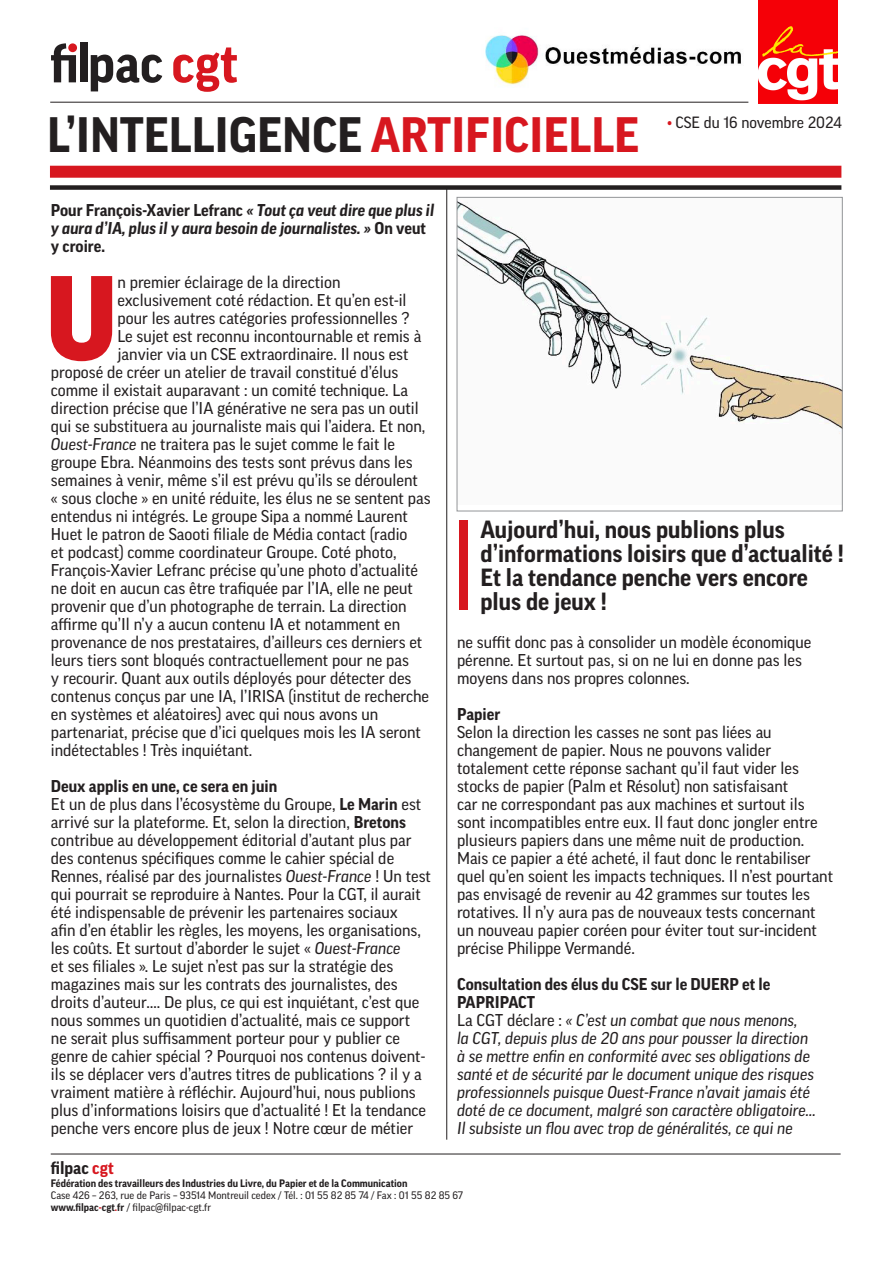
<style>
.page{position:relative;width:893px;height:1263px;background:#fff}
.page>*{position:absolute;margin:0;border:0;box-sizing:border-box;transform-origin:0 0}
.t1{font:900 115.8px "Good OT";color:#d7171f}
.t2{font:700 48px "Good OT";letter-spacing:-.005em;color:#231f20}
.t3{font:700 24px/24px "Good OT";color:#231f20}
.t4{font:700 17.25px "Good OT";color:#231f20}
.t5{font:16.5px/18px "Good OT";color:#231f20}
.t6{font:italic 16.5px/18px "Good OT";color:#231f20}
.t7{font:italic 700 16.5px/18px "Good OT";color:#231f20}
.t8{font:700 16.5px "Good OT";color:#231f20}
.t9{font:15.75px "Good OT";color:#231f20}
.t10{font:10.5px/12px "Good OT";color:#231f20}
.t11{font:700 10.5px "Good OT";color:#231f20}
.s1{color:#d7171f}
.s2{font-style:normal}
.s3{font-style:italic}
.s4{font-weight:700}
.s5{font-weight:700;font-style:normal}
.s6{font-weight:700;color:#d7171f}
</style>
<div class="page">
<div style="left:50px;top:166px;width:791px;height:12px;background:#d7171f"></div>
<hr style="left:50px;top:102px;width:698px;height:1px;background:#231f20">
<div style="left:50px;top:185px;width:791px;height:5px;background:#231f20"></div>
<hr style="left:446px;top:188px;width:1px;height:952px;background:#231f20">
<img style="left:759px;top:0;width:78px;height:104px">
<svg style="left:173px;top:47px;width:64px;height:45px"></svg>
<svg style="left:91px;top:55px;width:71px;height:36px"></svg>
<div style="left:80px;top:43px;width:7px;height:39px;background:#231f20"></div>
<svg style="left:51px;top:43px;width:25px;height:39px"></svg>
<hr style="left:51px;top:1154px;width:790px;height:1px;background:#231f20">
<div style="left:459px;top:521px;width:9px;height:89px;background:#d7171f"></div>
<img style="left:485px;top:34px;width:256px;height:51px">
<img style="left:459px;top:202px;width:382px;height:232px">
<div style="left:457px;top:197px;width:386px;height:314px;border:1px solid #939598"></div>
<h2 class="t2" style="left:47px;top:109px;width:594px">L’INTELLIGENCE <span class="s1">ARTIFICIELLE</span></h2>
<p class="t9" style="left:667px;top:113px;width:176px"><span class="s1">•</span> CSE du 16 novembre 2024</p>
<p class="t7" style="left:51px;top:201px;width:385px"><span class="s2">Pour François-Xavier Lefranc</span> « Tout ça veut dire que plus il y aura d’IA, plus il y aura besoin de journalistes. » <span class="s2">On veut y croire.</span></p>
<h1 class="t1" style="left:46px;top:255px;width:73px">U</h1>
<p class="t5" style="left:117px;top:273px;width:224px">n premier éclairage de la direction</p>
<p class="t5" style="left:117px;top:291px;width:291px">exclusivement coté rédaction. Et qu’en est-il</p>
<p class="t5" style="left:117px;top:309px;width:294px">pour les autres catégories professionnelles ?</p>
<p class="t5" style="left:117px;top:327px;width:305px">Le sujet est reconnu incontournable et remis à</p>
<p class="t5" style="left:117px;top:345px;width:293px">janvier via un CSE extraordinaire. Il nous est</p>
<p class="t5" style="left:51px;top:363px;width:349px">proposé de créer un atelier de travail constitué d’élus</p>
<p class="t5" style="left:51px;top:381px;width:359px">comme il existait auparavant : un comité technique. La</p>
<p class="t5" style="left:51px;top:399px;width:369px">direction précise que l’IA générative ne sera pas un outil</p>
<p class="t5" style="left:51px;top:417px;width:376px">qui se substituera au journaliste mais qui l’aidera. Et non,</p>
<p class="t5" style="left:51px;top:435px;width:346px"><span class="s3">Ouest-France</span> ne traitera pas le sujet comme le fait le</p>
<p class="t5" style="left:51px;top:453px;width:363px">groupe Ebra. Néanmoins des tests sont prévus dans les</p>
<p class="t5" style="left:51px;top:471px;width:369px">semaines à venir, même s’il est prévu qu’ils se déroulent</p>
<p class="t5" style="left:51px;top:489px;width:381px">« sous cloche » en unité réduite, les élus ne se sentent pas</p>
<p class="t5" style="left:51px;top:507px;width:358px">entendus ni intégrés. Le groupe Sipa a nommé Laurent</p>
<p class="t5" style="left:51px;top:525px;width:358px">Huet le patron de Saooti filiale de Média contact (radio</p>
<p class="t5" style="left:51px;top:543px;width:347px">et podcast) comme coordinateur Groupe. Coté photo,</p>
<p class="t5" style="left:51px;top:561px;width:369px">François-Xavier Lefranc précise qu’une photo d’actualité</p>
<p class="t5" style="left:51px;top:579px;width:364px">ne doit en aucun cas être trafiquée par l’IA, elle ne peut</p>
<p class="t5" style="left:51px;top:597px;width:357px">provenir que d’un photographe de terrain. La direction</p>
<p class="t5" style="left:51px;top:615px;width:351px">affirme qu’Il n’y a aucun contenu IA et notamment en</p>
<p class="t5" style="left:51px;top:633px;width:373px">provenance de nos prestataires, d’ailleurs ces derniers et</p>
<p class="t5" style="left:51px;top:651px;width:359px">leurs tiers sont bloqués contractuellement pour ne pas</p>
<p class="t5" style="left:51px;top:669px;width:362px">y recourir. Quant aux outils déployés pour détecter des</p>
<p class="t5" style="left:51px;top:687px;width:380px">contenus conçus par une IA, l’IRISA (institut de recherche</p>
<p class="t5" style="left:51px;top:705px;width:329px">en systèmes et aléatoires) avec qui nous avons un</p>
<p class="t5" style="left:51px;top:723px;width:372px">partenariat, précise que d’ici quelques mois les IA seront</p>
<p class="t5" style="left:51px;top:741px;width:203px">indétectables ! Très inquiétant.</p>
<p class="t5" style="left:51px;top:777px;width:382px"><span class="s4">Deux applis en une, ce sera en juin<br></span>Et un de plus dans l’écosystème du Groupe, <span class="s4">Le Marin</span> est arrivé sur la plateforme. Et, selon la direction, <span class="s4">Bretons </span>contribue au développement éditorial d’autant plus par des contenus spécifiques comme le cahier spécial de Rennes, réalisé par des journalistes <span class="s3">Ouest-France</span> ! Un test qui pourrait se reproduire à Nantes. Pour la CGT, il aurait été indispensable de prévenir les partenaires sociaux<br>afin d’en établir les règles, les moyens, les organisations, les coûts. Et surtout d’aborder le sujet « <span class="s3">Ouest-France<br></span>et ses filiales ». Le sujet n’est pas sur la stratégie des magazines mais sur les contrats des journalistes, des droits d’auteur…. De plus, ce qui est inquiétant, c’est que nous sommes un quotidien d’actualité, mais ce support<br>ne serait plus suffisamment porteur pour y publier ce genre de cahier spécial ? Pourquoi nos contenus doivent&shy;ils se déplacer vers d’autres titres de publications ? il y a vraiment matière à réfléchir. Aujourd’hui, nous publions plus d’informations loisirs que d’actualité ! Et la tendance penche vers encore plus de jeux ! Notre cœur de métier</p>
<h3 class="t3" style="left:480px;top:518px;width:365px">Aujourd’hui, nous publions plus d’informations loisirs que d’actualité !<br>Et la tendance penche vers encore plus de jeux !</h3>
<p class="t5" style="left:457px;top:633px;width:356px">ne suffit donc pas à consolider un modèle économique pérenne. Et surtout pas, si on ne lui en donne pas les moyens dans nos propres colonnes.</p>
<p class="t8" style="left:457px;top:705px;width:45px">Papier</p>
<p class="t5" style="left:457px;top:723px;width:378px">Selon la direction les casses ne sont pas liées au changement de papier. Nous ne pouvons valider totalement cette réponse sachant qu’il faut vider les stocks de papier (Palm et Résolut) non satisfaisant<br>car ne correspondant pas aux machines et surtout ils sont incompatibles entre eux. Il faut donc jongler entre plusieurs papiers dans une même nuit de production.<br>Mais ce papier a été acheté, il faut donc le rentabiliser quel qu’en soient les impacts techniques. Il n’est pourtant pas envisagé de revenir au 42 grammes sur toutes les rotatives. Il n’y aura pas de nouveaux tests concernant un nouveau papier coréen pour éviter tout sur-incident précise Philippe Vermandé.</p>
<p class="t6" style="left:457px;top:975px;width:360px"><span class="s5">Consultation des élus du CSE sur le DUERP et le PAPRIPACT<br></span><span class="s2">La CGT déclare :</span> « C’est un combat que nous menons,<br>la CGT, depuis plus de 20 ans pour pousser la direction à se mettre enfin en conformité avec ses obligations de santé et de sécurité par le document unique des risques professionnels puisque Ouest-France n’avait jamais été doté de ce document, malgré son caractère obligatoire… Il subsiste un flou avec trop de généralités, ce qui ne</p>
<p class="t4" style="left:51px;top:1158px;width:65px">filpac <span class="s1">cgt</span></p>
<p class="t11" style="left:51px;top:1178px;width:358px">Fédération des travailleurs des Industries du Livre, du Papier et de la Communication</p>
<p class="t10" style="left:51px;top:1190px;width:414px">Case 426 – 263, rue de Paris – 93514 Montreuil cedex / Tél. : 01 55 82 85 74 / Fax : 01 55 82 85 67 <span class="s4">www.filpac</span><span class="s6">-</span><span class="s4">cgt</span><span class="s6">.</span><span class="s4">fr</span> / filpac@filpac-cgt.fr</p>
</div>
